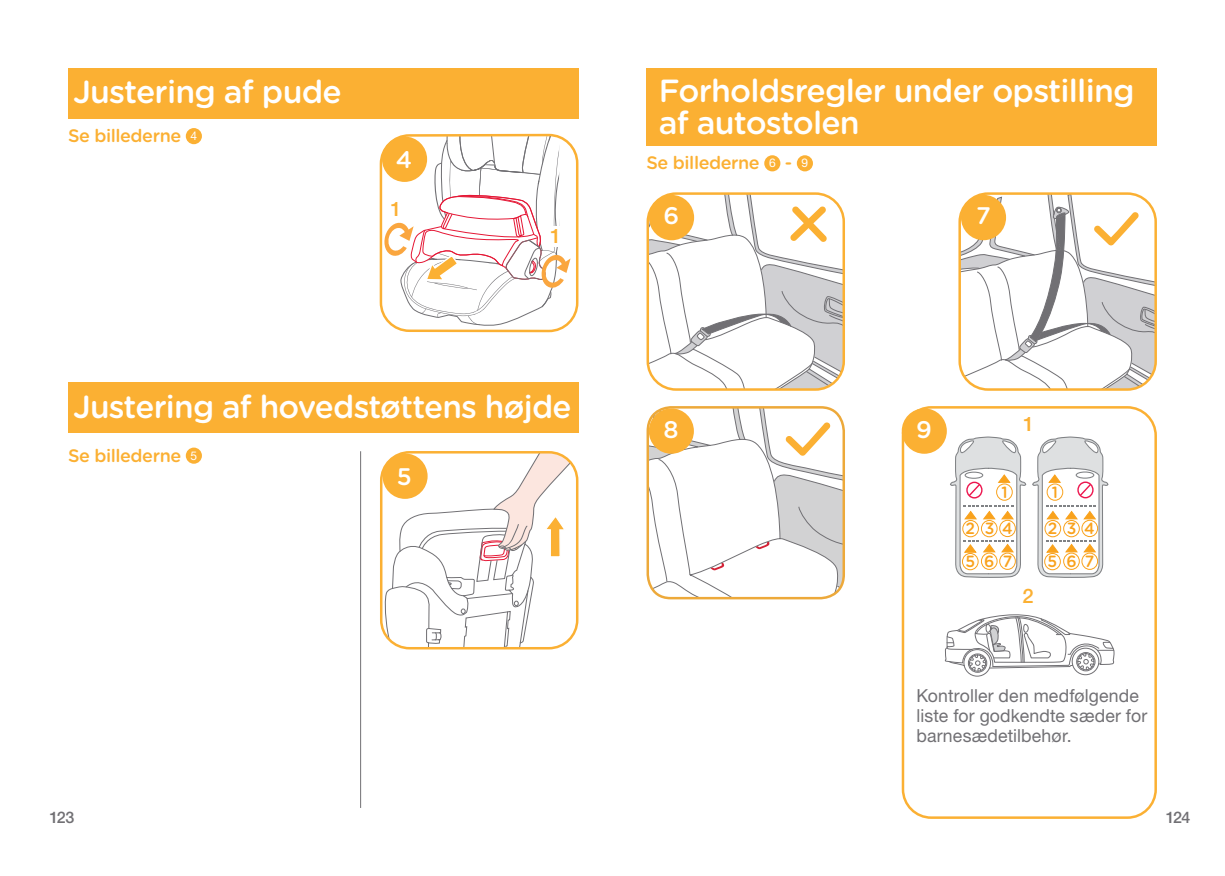
<style>
.page{position:relative;width:1225px;height:876px;background:#fff}
.page>*{position:absolute;margin:0;border:0;box-sizing:border-box;transform-origin:0 0}
.t1{font:500 32px/32px "Gotham Rounded";letter-spacing:-.025em;color:#fff}
.t2{font:500 24px "Gotham Rounded";color:#fff}
.t3{font:500 20px "Helvetica Neue LT Std";color:#fbb033}
.t4{font:18px/20px "Helvetica Neue LT Std";letter-spacing:.01em;color:#717074}
.t5{font:500 18px "Gotham Rounded";letter-spacing:-.025em;color:#fbb033}
.t6{font:500 16.2px/33.2px "Gotham Rounded";letter-spacing:.555em;color:#f9a21c;scale:.96 1}
.t7{font:500 16px "Helvetica Neue LT Std";letter-spacing:-.065em;color:#717074}
.s1{font-family:"Helvetica Neue LT Std";font-weight:400;font-size:12px;color:#fff}
</style>
<div class="page">
<div style="left:186px;top:128px;width:16px;height:16px;background:#fbb033;border-radius:50%"></div>
<div style="left:186px;top:448px;width:16px;height:16px;background:#fbb033;border-radius:50%"></div>
<div style="left:68px;top:382px;width:510px;height:51px;background:#fbb033"></div>
<div style="left:380px;top:134px;width:198px;height:198px;border:2px solid #fbb033;border-radius:28px"></div>
<svg style="left:383px;top:135px;width:187px;height:193px"></svg>
<div style="left:382px;top:137px;width:45px;height:45px;background:#fbb033;border-radius:50%"></div>
<div style="left:68px;top:68px;width:510px;height:51px;background:#fbb033"></div>
<svg style="left:381px;top:452px;width:196px;height:196px"></svg>
<div style="left:382px;top:453px;width:45px;height:46px;background:#fbb033;border-radius:50%"></div>
<hr style="left:360px;top:451px;width:1px;height:357px;background:#717074">
<div style="left:764px;top:155px;width:16px;height:16px;background:#fbb033;border-radius:50%"></div>
<div style="left:797px;top:155px;width:16px;height:16px;background:#fbb033;border-radius:50%"></div>
<div style="left:646px;top:192px;width:199px;height:199px;border:2px solid #fbb033;border-radius:28px"></div>
<svg style="left:648px;top:194px;width:195px;height:195px"></svg>
<div style="left:649px;top:195px;width:45px;height:45px;background:#fbb033;border-radius:50%"></div>
<div style="left:958px;top:192px;width:199px;height:199px;border:2px solid #fbb033;border-radius:28px"></div>
<svg style="left:959px;top:194px;width:196px;height:195px"></svg>
<div style="left:961px;top:195px;width:45px;height:45px;background:#fbb033;border-radius:50%"></div>
<div style="left:646px;top:68px;width:511px;height:77px;background:#fbb033"></div>
<div style="left:646px;top:406px;width:199px;height:193px;border:2px solid #eda93a;border-radius:23px"></div>
<svg style="left:648px;top:407px;width:195px;height:191px"></svg>
<div style="left:649px;top:408px;width:45px;height:46px;background:#fbb033;border-radius:50%"></div>
<div style="left:901px;top:406px;width:256px;height:413px;border:2px solid #fbb033;border-radius:28px"></div>
<div style="left:963px;top:649px;width:28px;height:28px;border:1px solid #717074;border-radius:50%"></div>
<div style="left:968px;top:654px;width:19px;height:19px;border:1px solid #717074;border-radius:50%"></div>
<div style="left:1071px;top:648px;width:28px;height:27px;border:1px solid #717074;border-radius:50%"></div>
<svg style="left:944px;top:614px;width:171px;height:58px"></svg>
<svg style="left:950px;top:436px;width:159px;height:142px"></svg>
<div style="left:901px;top:408px;width:46px;height:46px;background:#fbb033;border-radius:50%"></div>
<p class="t1" style="left:73px;top:74px;width:270px">Justering af pude</p>
<p class="t5" style="left:68px;top:123px;width:131px">Se billederne <span class="s1">4</span></p>
<p class="t2" style="left:396px;top:142px;width:18px">4</p>
<p class="t3" style="left:390px;top:197px;width:13px">1</p>
<p class="t3" style="left:550px;top:224px;width:13px">1</p>
<p class="t1" style="left:73px;top:389px;width:500px">Justering af hovedstøttens højde</p>
<p class="t5" style="left:68px;top:443px;width:131px">Se billederne <span class="s1">5</span></p>
<p class="t2" style="left:397px;top:459px;width:16px">5</p>
<p class="t1" style="left:659px;top:74px;width:477px">Forholdsregler under opstilling af autostolen</p>
<p class="t5" style="left:646px;top:150px;width:163px">Se billederne <span class="s1">6</span> - <span class="s1">9</span></p>
<p class="t2" style="left:663px;top:198px;width:17px">6</p>
<p class="t2" style="left:976px;top:198px;width:16px">7</p>
<p class="t2" style="left:663px;top:412px;width:17px">8</p>
<p class="t2" style="left:916px;top:412px;width:17px">9</p>
<p class="t3" style="left:1023px;top:412px;width:13px">1</p>
<p class="t6" style="left:1001px;top:475px;width:8px">1</p>
<p class="t6" style="left:965px;top:511px;width:51px">234<br>567</p>
<p class="t3" style="left:1022px;top:584px;width:13px">2</p>
<p class="t6" style="left:1051px;top:475px;width:8px">1</p>
<p class="t6" style="left:1047px;top:511px;width:51px">234<br>567</p>
<p class="t4" style="left:916px;top:686px;width:232px">Kontroller den medfølgende liste for godkendte sæder for barnesædetilbehør.</p>
<p class="t7" style="left:49px;top:808px;width:26px">123</p>
<p class="t7" style="left:1165px;top:808px;width:26px">124</p>
</div>
